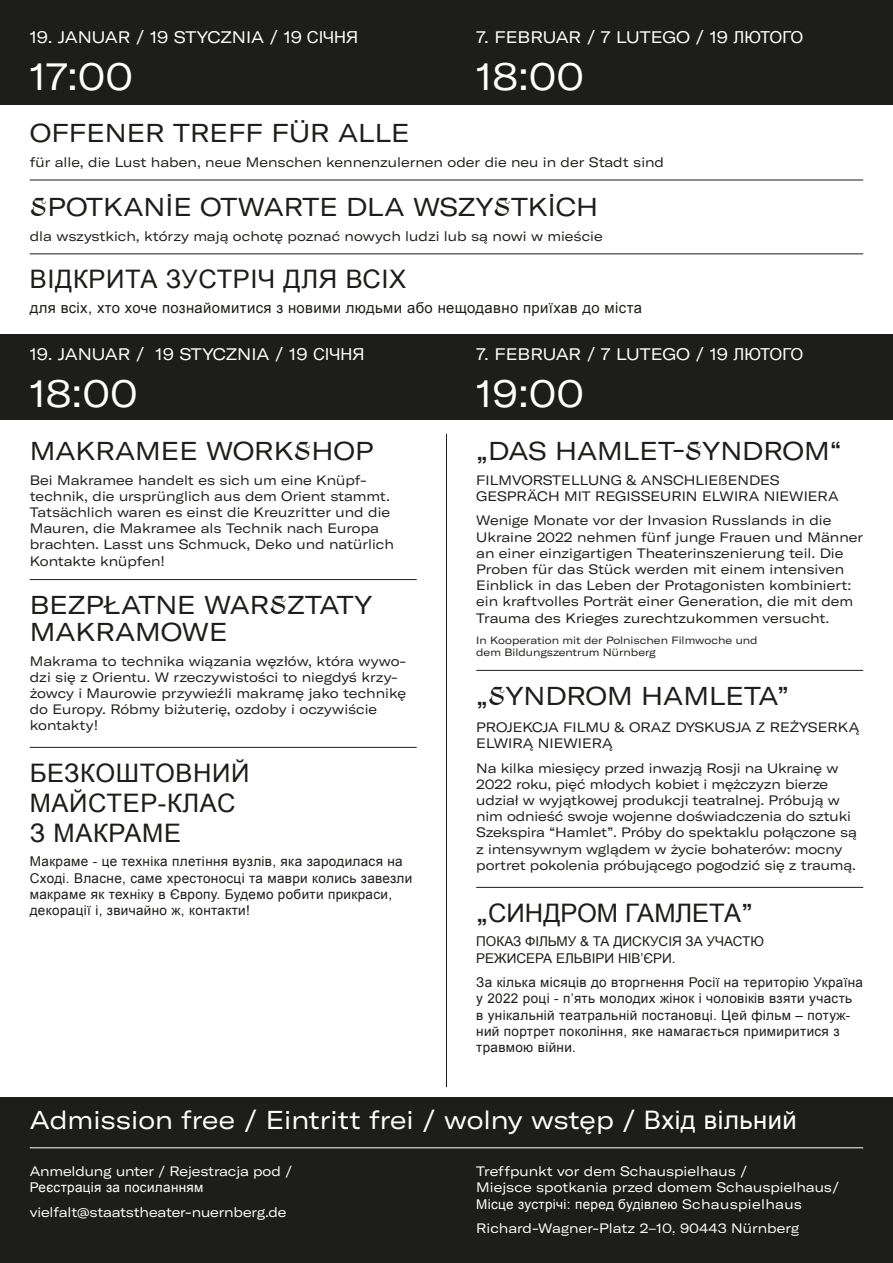
<style>
.page{position:relative;width:893px;height:1263px;background:#fff}
.page>*{position:absolute;margin:0;border:0;box-sizing:border-box;transform-origin:0 0}
.t1{font:expanded 37.5px "GT America";color:#fff}
.t2{font:expanded 25.5px/27px "GT America";color:#1d1d1b}
.t3{font:25.5px/30px "Arial";letter-spacing:.025em;color:#1d1d1b}
.t4{font:expanded 25.5px "GT America";color:#fff}
.t5{font:25.5px "Arial";color:#1d1d1b}
.t6{font:expanded 16.5px "GT America";color:#fff}
.t7{font:14.85px "Arial";letter-spacing:.025em;color:#1d1d1b}
.t8{font:expanded 13.5px/16.2px "GT America";color:#1d1d1b}
.t9{font:13.5px/16.2px "Arial";letter-spacing:.025em;color:#1d1d1b}
.t10{font:expanded 13.5px/16.2px "GT America";color:#fff}
.t11{font:13.5px "Arial";letter-spacing:.025em;color:#fff}
.t12{font:13.5px/16.2px "Arial";color:#1d1d1b}
.t13{font:expanded 10.5px/12.6px "GT America";color:#1d1d1b}
.s1{font-family:"Arial";font-stretch:normal}
.s2{font-family:"GT America SN"}
.s3{font-family:"GT America";font-stretch:expanded}
</style>
<div class="page">
<div style="left:0;top:334px;width:893px;height:86px;background:#1d1d1b"></div>
<div style="left:0;top:0;width:893px;height:105px;background:#1d1d1b"></div>
<div style="left:0;top:1097px;width:893px;height:166px;background:#1d1d1b"></div>
<hr style="left:476px;top:670px;width:387px;height:1px;background:#1d1d1b">
<hr style="left:476px;top:887px;width:387px;height:1px;background:#1d1d1b">
<hr style="left:30px;top:579px;width:387px;height:1px;background:#1d1d1b">
<hr style="left:30px;top:747px;width:387px;height:1px;background:#1d1d1b">
<hr style="left:30px;top:1147px;width:833px;height:1px;background:#fff">
<hr style="left:30px;top:180px;width:833px;height:1px;background:#1d1d1b">
<hr style="left:30px;top:254px;width:833px;height:1px;background:#1d1d1b">
<hr style="left:446px;top:434px;width:1px;height:653px;background:#1d1d1b">
<p class="t6" style="left:30px;top:27px;width:330px">19. JANUAR / 19 STYCZNIA / 19 <span class="s1">СІЧНЯ</span></p>
<h1 class="t1" style="left:30px;top:55px;width:105px">17:00</h1>
<p class="t6" style="left:476px;top:27px;width:328px">7. FEBRUAR / 7 LUTEGO / 19 <span class="s1">ЛЮТОГО</span></p>
<h1 class="t1" style="left:476px;top:55px;width:109px">18:00</h1>
<h2 class="t2" style="left:30px;top:120px;width:381px">OFFENER TREFF FÜR ALLE</h2>
<p class="t8" style="left:30px;top:154px;width:636px">für alle, die Lust haben, neue Menschen kennenzulernen oder die neu in der Stadt sind</p>
<h2 class="t2" style="left:30px;top:194px;width:570px"><span class="s2">S</span>POTKANIE OTWARTE DLA WSZY<span class="s2">S</span>TKICH</h2>
<p class="t8" style="left:30px;top:228px;width:574px">dla wszystkich, którzy mają ochotę poznać nowych ludzi lub są nowi w mieście</p>
<h2 class="t3" style="left:30px;top:265px;width:378px">ВІДКРИТА ЗУСТРІЧ ДЛЯ ВСІХ</h2>
<p class="t7" style="left:30px;top:298px;width:614px">для всіх, хто хоче познайомитися з новими людьми або нещодавно приїхав до міста</p>
<p class="t6" style="left:30px;top:344px;width:336px">19. JANUAR / 19 STYCZNIA / 19 <span class="s1">СІЧНЯ</span></p>
<h1 class="t1" style="left:30px;top:372px;width:109px">18:00</h1>
<p class="t6" style="left:476px;top:344px;width:328px">7. FEBRUAR / 7 LUTEGO / 19 <span class="s1">ЛЮТОГО</span></p>
<h1 class="t1" style="left:476px;top:372px;width:109px">19:00</h1>
<h2 class="t2" style="left:30px;top:437px;width:345px">MAKRAMEE WORK<span class="s2">S</span>HOP</h2>
<p class="t8" style="left:30px;top:472px;width:366px">Bei Makramee handelt es sich um eine Knüpf&shy;technik, die ursprünglich aus dem Orient stammt.<br>Tatsächlich waren es einst die Kreuzritter und die Mauren, die Makramee als Technik nach Europa brachten. Lasst uns Schmuck, Deko und natürlich Kontakte knüpfen!</p>
<h2 class="t2" style="left:30px;top:591px;width:344px">BEZPŁATNE WAR<span class="s2">S</span>ZTATY<br>MAKRAMOWE</h2>
<p class="t8" style="left:30px;top:653px;width:378px">Makrama to technika wiązania węzłów, która wywo&shy;dzi się z Orientu. W rzeczywistości to niegdyś krzy&shy;żowcy i Maurowie przywieźli makramę jako technikę do Europy. Róbmy biżuterię, ozdoby i oczywiście kontakty!</p>
<h2 class="t3" style="left:30px;top:758px;width:221px">БЕЗКОШТОВНИЙ<br>МАЙСТЕР-КЛАС<br>З МАКРАМЕ</h2>
<p class="t9" style="left:30px;top:854px;width:384px">Макраме - це техніка плетіння вузлів, яка зародилася на Сході. Власне, саме хрестоносці та маври колись завезли макраме як техніку в Європу. Будемо робити прикраси, декорації і, звичайно ж, контакти!</p>
<h2 class="t2" style="left:476px;top:437px;width:367px">„DAS HAMLET-<span class="s2">S</span>YNDROM“</h2>
<p class="t8" style="left:476px;top:472px;width:364px">FILMVORSTELLUNG &amp; ANSCHLIEßENDES<br>GESPRÄCH MIT REGISSEURIN ELWIRA NIEWIERA</p>
<p class="t8" style="left:476px;top:513px;width:388px">Wenige Monate vor der Invasion Russlands in die Ukraine 2022 nehmen fünf junge Frauen und Männer an einer einzigartigen Theaterinszenierung teil. Die Proben für das Stück werden mit einem intensiven Einblick in das Leben der Protagonisten kombiniert: ein kraftvolles Porträt einer Generation, die mit dem Trauma des Krieges zurechtzukommen versucht.</p>
<p class="t13" style="left:476px;top:634px;width:283px">In Kooperation mit der Polnischen Filmwoche und dem Bildungszentrum Nürnberg</p>
<h2 class="t2" style="left:476px;top:682px;width:314px">„<span class="s2">S</span>YNDROM HAMLETA”</h2>
<p class="t8" style="left:476px;top:719px;width:385px">PROJEKCJA FILMU &amp; ORAZ DYSKUSJA Z REŻYSERKĄ<br>ELWIRĄ NIEWIERĄ</p>
<p class="t8" style="left:476px;top:760px;width:382px">Na kilka miesięcy przed inwazją Rosji na Ukrainę w 2022 roku, pięć młodych kobiet i mężczyzn bierze udział w wyjątkowej produkcji teatralnej. Próbują w nim odnieść swoje wojenne doświadczenia do sztuki Szekspira “Hamlet”. Próby do spektaklu połączone są z intensywnym wglądem w życie bohaterów: mocny portret pokolenia próbującego pogodzić się z traumą.</p>
<h2 class="t5" style="left:476px;top:896px;width:278px"><span class="s3">„</span>СИНДРОМ ГАМЛЕТА<span class="s3">”</span></h2>
<p class="t12" style="left:476px;top:934px;width:289px">ПОКАЗ ФІЛЬМУ &amp; ТА ДИСКУСІЯ ЗА УЧАСТЮ<br>РЕЖИСЕРА ЕЛЬВІРИ НІВ’ЄРИ.</p>
<p class="t9" style="left:476px;top:974px;width:388px">За кілька місяців до вторгнення Росії на територію Україна у 2022 році - п’ять молодих жінок і чоловіків взяти участь<br>в унікальній театральній постановці. Цей фільм – потуж&shy;ний портрет покоління, яке намагається примиритися з травмою війни.</p>
<h2 class="t4" style="left:30px;top:1105px;width:769px">Admission free / Eintritt frei / wolny wstęp / <span class="s1">Вхід вільний</span></h2>
<p class="t10" style="left:30px;top:1163px;width:264px">Anmeldung unter / Rejestracja pod /</p>
<p class="t11" style="left:30px;top:1179px;width:175px">Реєстрація за посиланням</p>
<p class="t10" style="left:30px;top:1204px;width:258px">vielfalt@staatstheater-nuernberg.de</p>
<p class="t10" style="left:476px;top:1163px;width:365px">Treffpunkt vor dem Schauspielhaus /<br>Miejsce spotkania przed domem Schauspielhaus/</p>
<p class="t11" style="left:476px;top:1195px;width:327px">Місце зустрічі: перед будівлею <span class="s3">Schauspielhaus</span></p>
<p class="t10" style="left:476px;top:1220px;width:325px">Richard-Wagner-Platz 2–10, 90443 Nürnberg</p>
</div>
